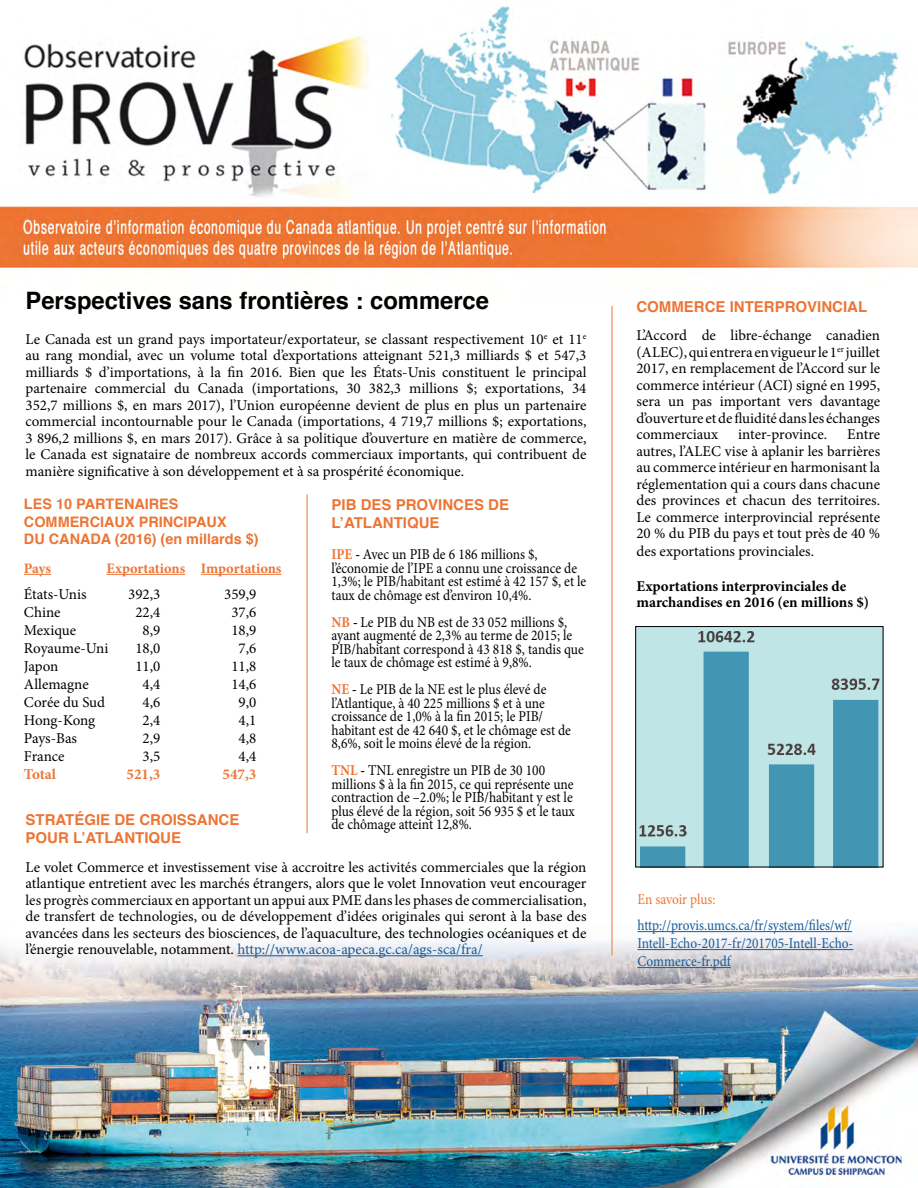
<style>
.page{position:relative;width:918px;height:1188px;background:#fff}
.page>*{position:absolute;margin:0;border:0;box-sizing:border-box;transform-origin:0 0}
.t1{font:700 24px "Helvetica";color:#000}
.t2{font:15px/16.5px "Minion Pro";color:#000;text-align:justify}
.t3{font:15px/13.5px "Minion Pro";color:#000;scale:.9 1}
.t4{font:15px/18px "Minion Pro";color:#165b9a;text-align:justify;scale:.89 1}
.t5{font:700 15px/18px "Helvetica";color:#ec7535}
.t6{font:700 15px/16.5px "Minion Pro";color:#000}
.t7{font:700 15px "Minion Pro";color:#ec7536}
.t8{font:15px "Minion Pro";letter-spacing:-.005em;color:#ec7536;scale:.89 1}
.t9{font:700 14.4px/17.4px "Helvetica";color:#ec7535}
.t10{font:700 14.4px "Minion Pro";letter-spacing:-.005em;color:#ec7536}
.s1{font-weight:700;color:#ec7536}
.s2{font-weight:700}
.s3{color:#165b9a}
</style>
<div class="page">
<img style="left:0;top:6px;width:918px;height:1182px">
<hr style="left:307px;top:494px;width:1px;height:339px;background:#ec7535">
<hr style="left:612px;top:306px;width:1px;height:650px;background:#ec7535">
<svg style="left:24px;top:574px;width:27px;height:1px"></svg>
<hr style="left:106px;top:574px;width:79px;height:1px;background:#ec7536">
<hr style="left:201px;top:574px;width:81px;height:1px;background:#ec7536">
<hr style="left:638px;top:931px;width:214px;height:1px;background:#165b9a">
<hr style="left:638px;top:949px;width:215px;height:1px;background:#165b9a">
<hr style="left:638px;top:967px;width:93px;height:1px;background:#165b9a">
<img style="left:637px;top:628px;width:244px;height:237px">
<div style="left:635px;top:626px;width:248px;height:241px;border:1px solid #000"></div>
<hr style="left:237px;top:955px;width:246px;height:1px;background:#165b9a">
<h1 class="t1" style="left:26px;top:281px;width:465px">Perspectives sans frontières : commerce</h1>
<p class="t2" style="left:26px;top:331px;width:563px">Le Canada est un grand pays importateur/exportateur, se classant respectivement 10<sup>e</sup> et 11<sup>e </sup>au rang mondial, avec un volume total d’exportations atteignant 521,3 milliards $ et 547,3 milliards $ d’importations, à la fin 2016. Bien que les États-Unis constituent le principal partenaire commercial du Canada (importations, 30 382,3 millions $; exportations, 34<br>352,7 millions $, en mars 2017), l’Union européenne devient de plus en plus un partenaire commercial incontournable pour le Canada (importations, 4 719,7 millions $; exportations, 3 896,2 millions $, en mars 2017). Grâce à sa politique d’ouverture en matière de commerce, le Canada est signataire de nombreux accords commerciaux importants, qui contribuent de manière significative à son développement et à sa prospérité économique.</p>
<p class="t9" style="left:24px;top:496px;width:236px">LES 10 PARTENAIRES<br>COMMERCIAUX PRINCIPAUX<br>DU CANADA (2016) (en millards $)</p>
<p class="t10" style="left:24px;top:558px;width:29px">Pays</p>
<p class="t10" style="left:106px;top:558px;width:177px">Exportations Importations</p>
<p class="t2" style="left:24px;top:586px;width:64px">États-Unis</p>
<p class="t2" style="left:128px;top:586px;width:34px">392,3</p>
<p class="t2" style="left:224px;top:586px;width:34px">359,9</p>
<p class="t2" style="left:24px;top:604px;width:38px">Chine</p>
<p class="t2" style="left:135px;top:604px;width:27px">22,4</p>
<p class="t2" style="left:231px;top:604px;width:27px">37,6</p>
<p class="t2" style="left:24px;top:622px;width:54px">Mexique</p>
<p class="t2" style="left:143px;top:622px;width:19px">8,9</p>
<p class="t2" style="left:231px;top:622px;width:27px">18,9</p>
<p class="t2" style="left:24px;top:640px;width:86px">Royaume-Uni</p>
<p class="t2" style="left:135px;top:640px;width:27px">18,0</p>
<p class="t2" style="left:239px;top:640px;width:19px">7,6</p>
<p class="t2" style="left:24px;top:658px;width:36px">Japon</p>
<p class="t2" style="left:135px;top:658px;width:27px">11,0</p>
<p class="t2" style="left:231px;top:658px;width:27px">11,8</p>
<p class="t2" style="left:24px;top:676px;width:66px">Allemagne</p>
<p class="t2" style="left:143px;top:676px;width:19px">4,4</p>
<p class="t2" style="left:231px;top:676px;width:27px">14,6</p>
<p class="t2" style="left:24px;top:694px;width:83px">Corée du Sud</p>
<p class="t2" style="left:143px;top:694px;width:19px">4,6</p>
<p class="t2" style="left:239px;top:694px;width:19px">9,0</p>
<p class="t2" style="left:24px;top:712px;width:73px">Hong-Kong</p>
<p class="t2" style="left:143px;top:712px;width:19px">2,4</p>
<p class="t2" style="left:239px;top:712px;width:19px">4,1</p>
<p class="t2" style="left:24px;top:730px;width:55px">Pays-Bas</p>
<p class="t2" style="left:143px;top:730px;width:19px">2,9</p>
<p class="t2" style="left:239px;top:730px;width:19px">4,8</p>
<p class="t2" style="left:24px;top:748px;width:42px">France</p>
<p class="t2" style="left:143px;top:748px;width:19px">3,5</p>
<p class="t2" style="left:239px;top:748px;width:19px">4,4</p>
<p class="t7" style="left:24px;top:764px;width:34px">Total</p>
<p class="t7" style="left:127px;top:764px;width:35px">521,3</p>
<p class="t7" style="left:223px;top:764px;width:35px">547,3</p>
<p class="t5" style="left:332px;top:496px;width:179px">PIB DES PROVINCES DE<br>L’ATLANTIQUE</p>
<p class="t3" style="left:332px;top:548px;width:285px"><span class="s1">IPE</span> <span class="s2">-</span> Avec un PIB de 6 186 millions $, l’économie de l’IPE a connu une croissance de 1,3%; le PIB/habitant est estimé à 42 157 $, et le taux de chômage est d’environ 10,4%.</p>
<p class="t3" style="left:332px;top:615px;width:282px"><span class="s1">NB</span> <span class="s2">-</span> Le PIB du NB est de 33 052 millions $, ayant augmenté de 2,3% au terme de 2015; le PIB/habitant correspond à 43 818 $, tandis que le taux de chômage est estimé à 9,8%.</p>
<p class="t3" style="left:332px;top:683px;width:268px"><span class="s1">NE</span> <span class="s2">-</span> Le PIB de la NE est le plus élevé de l’Atlantique, à 40 225 millions $ et à une croissance de 1,0% à la fin 2015; le PIB/ habitant est de 42 640 $, et le chômage est de 8,6%, soit le moins élevé de la région.</p>
<p class="t3" style="left:332px;top:764px;width:272px"><span class="s1">TNL</span> <span class="s2">-</span> TNL enregistre un PIB de 30 100 millions $ à la fin 2015, ce qui représente une contraction de –2.0%; le PIB/habitant y est le plus élevé de la région, soit 56 935 $ et le taux de chômage atteint 12,8%.</p>
<p class="t5" style="left:26px;top:811px;width:215px">STRATÉGIE DE CROISSANCE<br>POUR L’ATLANTIQUE</p>
<p class="t2" style="left:26px;top:859px;width:563px">Le volet Commerce et investissement vise à accroitre les activités commerciales que la région atlantique entretient avec les marchés étrangers, alors que le volet Innovation veut encourager les progrès commerciaux en apportant un appui aux PME dans les phases de commercialisation, de transfert de technologies, ou de développement d’idées originales qui seront à la base des avancées dans les secteurs des biosciences, de l’aquaculture, des technologies océaniques et de l’énergie renouvelable, notamment. <span class="s3">http://www.acoa-apeca.gc.ca/ags-sca/fra/</span></p>
<p class="t5" style="left:636px;top:298px;width:232px">COMMERCE INTERPROVINCIAL</p>
<p class="t2" style="left:636px;top:327px;width:245px">L’Accord de libre-échange canadien (ALEC), qui entrera en vigueur le 1<sup>er</sup> juillet 2017, en remplacement de l’Accord sur le commerce intérieur (ACI) signé en 1995, sera un pas important vers davantage d’ouverture et de fluidité dans les échanges commerciaux</p>
<p class="t2" style="left:636px;top:426px;width:245px;text-indent:211px">Entre autres, l’ALEC vise à aplanir les barrières au commerce intérieur en harmonisant la réglementation qui a cours dans chacune des provinces et chacun des territoires.<br>Le commerce interprovincial représente 20 % du PIB du pays et tout près de 40 %</p>
<p class="t2" style="left:636px;top:543px;width:179px">des exportations provinciales.</p>
<p class="t6" style="left:636px;top:578px;width:234px">Exportations interprovinciales de marchandises en 2016 (en millions $)</p>
<p class="t2" style="left:738px;top:426px;width:91px">inter-province.</p>
<p class="t8" style="left:638px;top:889px;width:89px">En savoir plus:</p>
<p class="t4" style="left:638px;top:916px;width:244px">http://provis.umcs.ca/fr/system/files/wf/ Intell-Echo-2017-fr/201705-Intell-Echo-Commerce-fr.pdf</p>
</div>
